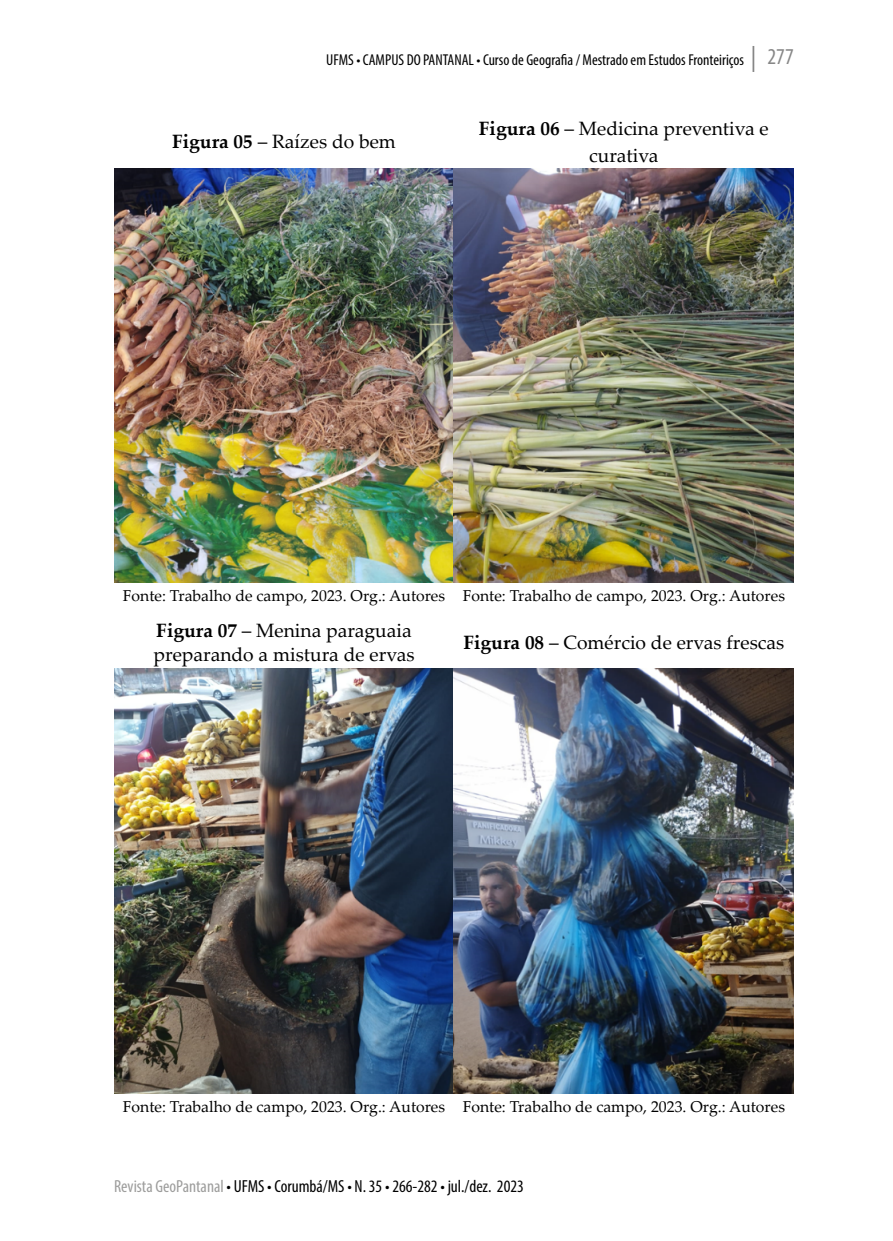
<style>
.page{position:relative;width:893px;height:1241px;background:#fff}
.page>*{position:absolute;margin:0;border:0;box-sizing:border-box;transform-origin:0 0}
._10_-_Legenda{font:19.25px/26.2px "Palatino Linotype";color:#000;text-align:center}
.t1{font:condensed 17.5px "Myriad Pro";color:#000}
.Fonte{font:15.75px "Palatino Linotype";color:#000}
.t2{font:condensed 15.75px "Myriad Pro";color:#000}
.s1{font-size:22.75px;color:#878787}
.s2{font-weight:700}
.s3{color:#9d9d9c}
</style>
<div class="page">
<hr style="left:752px;top:46px;width:2px;height:26px;background:#878787">
<img style="left:114px;top:168px;width:680px;height:414px">
<img style="left:114px;top:668px;width:680px;height:425px">
<p class="t2" style="left:326px;top:50px;width:469px">UFMS • CAMPUS DO PANTANAL • Curso de Geografia / Mestrado em Estudos Fronteiriços <span class="s1">277</span></p>
<p class="_10_-_Legenda" style="left:172px;top:128px;width:225px"><span class="s2">Figura 05</span> – Raízes do bem</p>
<p class="_10_-_Legenda" style="left:479px;top:115px;width:291px"><span class="s2">Figura 06</span> – Medicina preventiva e curativa</p>
<p class="Fonte" style="left:123px;top:584px;width:324px">Fonte: Trabalho de campo, 2023. Org.: Autores</p>
<p class="Fonte" style="left:463px;top:584px;width:324px">Fonte: Trabalho de campo, 2023. Org.: Autores</p>
<p class="_10_-_Legenda" style="left:154px;top:617px;width:262px;line-height:24.5px;text-align:left"><span class="s2">Figura 07</span> – Menina paraguaia preparando a mistura de ervas</p>
<p class="_10_-_Legenda" style="left:463px;top:628px;width:322px"><span class="s2">Figura 08</span> – Comércio de ervas frescas</p>
<p class="Fonte" style="left:123px;top:1095px;width:324px">Fonte: Trabalho de campo, 2023. Org.: Autores</p>
<p class="Fonte" style="left:463px;top:1095px;width:324px">Fonte: Trabalho de campo, 2023. Org.: Autores</p>
<p class="t1" style="left:114px;top:1175px;width:411px"><span class="s3">Revista GeoPantanal</span> • UFMS • Corumbá/MS • N. 35 • 266-282 • jul./dez. 2023</p>
</div>
